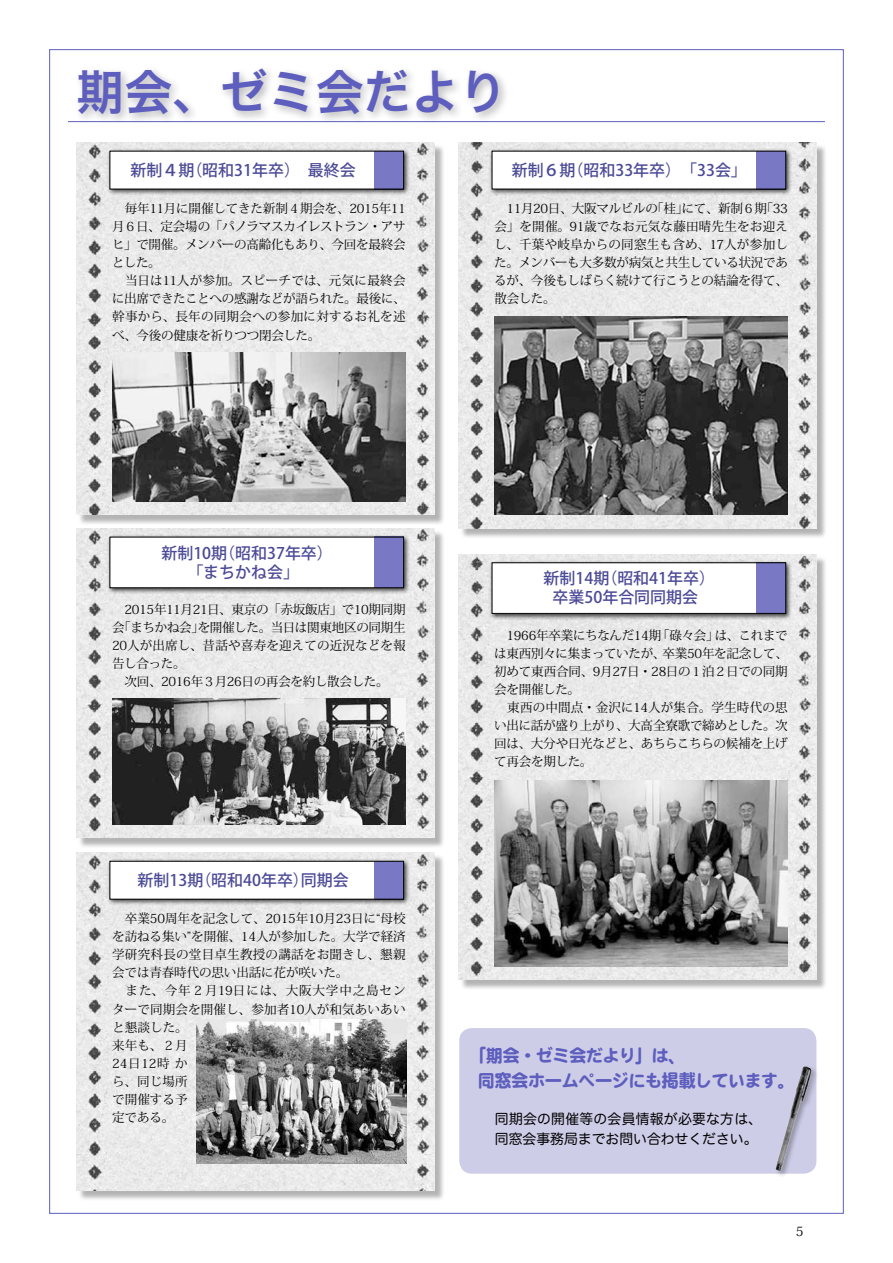
<style>
.page{position:relative;width:893px;height:1263px;background:#fff}
.page>*{position:absolute;margin:0;border:0;box-sizing:border-box;transform-origin:0 0}
.t1{font:47.85px "Hira Kaku Pro W6";color:#5d5ebd}
.t2{font:18px/25.5px "DF Maru Gothic Std W9";letter-spacing:-.035em;color:#5d5ebd;scale:.96 1}
.t3{font:500 15.9px/19.2px "Koz Go Pro";color:#4b4a97;text-align:center}
.t4{font:13.8px/20.2px "Hira Maru Pro W4";letter-spacing:.01em;color:#000}
.t5{font:12.75px "Koz Min Pro";color:#000}
.t6{font:12.6px/18px "Koz Min Pro";letter-spacing:-.015em;color:#000}
.t7{font:12.6px/18px "Koz Min Pro";letter-spacing:.005em;color:#000}
</style>
<div class="page">
<div style="left:78px;top:144px;width:367px;height:381px;background:#000;opacity:.3"></div>
<img style="left:77px;top:142px;width:357px;height:372px">
<div style="left:78px;top:530px;width:367px;height:319px;background:#000;opacity:.3"></div>
<img style="left:77px;top:528px;width:357px;height:310px">
<div style="left:460px;top:144px;width:367px;height:394px;background:#000;opacity:.3"></div>
<img style="left:459px;top:142px;width:357px;height:386px">
<div style="left:107px;top:148px;width:303px;height:47px;background:#000;opacity:.75"></div>
<div style="left:110px;top:151px;width:294px;height:38px;background:#fff"></div>
<div style="left:375px;top:151px;width:29px;height:38px;background:#7978c5"></div>
<div style="left:107px;top:534px;width:303px;height:60px;background:#000;opacity:.75"></div>
<div style="left:110px;top:537px;width:294px;height:51px;background:#fff"></div>
<div style="left:375px;top:537px;width:29px;height:51px;background:#7978c5"></div>
<div style="left:489px;top:148px;width:303px;height:47px;background:#000;opacity:.75"></div>
<div style="left:492px;top:151px;width:294px;height:38px;background:#fff"></div>
<div style="left:757px;top:151px;width:29px;height:38px;background:#7978c5"></div>
<img style="left:113px;top:352px;width:293px;height:150px">
<img style="left:112px;top:698px;width:294px;height:126px">
<div style="left:78px;top:854px;width:367px;height:347px;background:#000;opacity:.3"></div>
<img style="left:77px;top:852px;width:357px;height:339px">
<div style="left:107px;top:858px;width:303px;height:47px;background:#000;opacity:.75"></div>
<div style="left:110px;top:861px;width:294px;height:38px;background:#fff"></div>
<div style="left:110px;top:861px;width:294px;height:38px;border:1px solid #000"></div>
<div style="left:375px;top:861px;width:29px;height:38px;background:#7978c5"></div>
<img style="left:196px;top:1019px;width:211px;height:145px">
<div style="left:460px;top:555px;width:367px;height:435px;background:#000;opacity:.3"></div>
<img style="left:459px;top:554px;width:357px;height:426px">
<div style="left:489px;top:559px;width:303px;height:61px;background:#000;opacity:.75"></div>
<div style="left:492px;top:563px;width:294px;height:50px;background:#fff"></div>
<div style="left:492px;top:563px;width:294px;height:51px;border:1px solid #000"></div>
<div style="left:757px;top:563px;width:29px;height:51px;background:#7978c5"></div>
<img style="left:494px;top:780px;width:294px;height:186px">
<img style="left:494px;top:316px;width:294px;height:198px">
<div style="left:73px;top:64px;width:436px;height:61px;background:#000;opacity:.3"></div>
<div style="left:459px;top:1028px;width:357px;height:146px;background:#cecde8;border-radius:13px"></div>
<div style="left:774px;top:1065px;width:45px;height:112px;background:#000;opacity:.3"></div>
<img style="left:774px;top:1065px;width:42px;height:106px">
<hr style="left:68px;top:121px;width:757px;height:1px;background:#5d5ebd">
<h1 class="t1" style="left:77px;top:49px;width:432px">期会、ゼミ会だより</h1>
<p class="t3" style="left:131px;top:161px;width:227px">新制４期（昭和31年卒）　最終会</p>
<p class="t3" style="left:512px;top:161px;width:237px">新制６期（昭和33年卒）　「33会」</p>
<p class="t6" style="left:112px;top:199px;width:295px">　毎年11月に開催してきた新制４期会を、2015年11月６日、定会場の「パノラマスカイレストラン・アサヒ」で開催。メンバーの高齢化もあり、今回を最終会とした。<br>　当日は11人が参加。スピーチでは、元気に最終会に出席できたことへの感謝などが語られた。最後に、幹事から、長年の同期会への参加に対するお礼を述べ、今後の健康を祈りつつ閉会した。</p>
<p class="t6" style="left:494px;top:199px;width:295px;text-align:justify">　11月20日、大阪マルビルの「桂」にて、新制６期「33会」を開催。91歳でなお元気な藤田晴先生をお迎えし、千葉や岐阜からの同窓生も含め、17人が参加した。メンバーも大多数が病気と共生している状況であるが、今後もしばらく続けて行こうとの結論を得て、散会した。</p>
<p class="t3" style="left:161px;top:544px;width:173px">新制10期（昭和37年卒）「まちかね会」</p>
<p class="t6" style="left:112px;top:600px;width:295px">　2015年11月21日、東京の「赤坂飯店」で10期同期会「まちかね会」を開催した。当日は関東地区の同期生<br>20人が出席し、昔話や喜寿を迎えての近況などを報告し合った。<br>　次回、2016年３月26日の再会を約し散会した。</p>
<p class="t3" style="left:138px;top:871px;width:213px">新制13期（昭和40年卒）同期会</p>
<p class="t7" style="left:112px;top:909px;width:295px">　卒業50周年を記念して、2015年10月23日に“母校を訪ねる集い”を開催、14人が参加した。大学で経済学研究科長の堂目卓生教授の講話をお聞きし、懇親会では青春時代の思い出話に花が咲いた。<br>　また、今年２月19日には、大阪大学中之島センターで同期会を開催し、参加者10人が和気あいあいと懇談した。<br>来年も、２月<br>24日12時か<br>ら、同じ場所<br>で開催する予<br>定である。</p>
<p class="t3" style="left:544px;top:569px;width:173px">新制14期（昭和41年卒）卒業50年合同同期会</p>
<p class="t6" style="left:494px;top:625px;width:295px">　1966年卒業にちなんだ14期「碌々会」は、これまでは東西別々に集まっていたが、卒業50年を記念して、初めて東西合同、9月27日・28日の１泊２日での同期会を開催した。<br>　東西の中間点・金沢に14人が集合。学生時代の思い出に話が盛り上がり、大高全寮歌で締めとした。次回は、大分や日光などと、あちらこちらの候補を上げて再会を期した。</p>
<h2 class="t2" style="left:478px;top:1042px;width:332px;text-indent:-9px">「期会・ゼミ会だより」は、<br>同窓会ホームページにも掲載しています。</h2>
<p class="t4" style="left:495px;top:1108px;width:269px">同期会の開催等の会員情報が必要な方は、同窓会事務局までお問い合わせください。</p>
<p class="t5" style="left:796px;top:1222px;width:9px">5</p>
</div>
